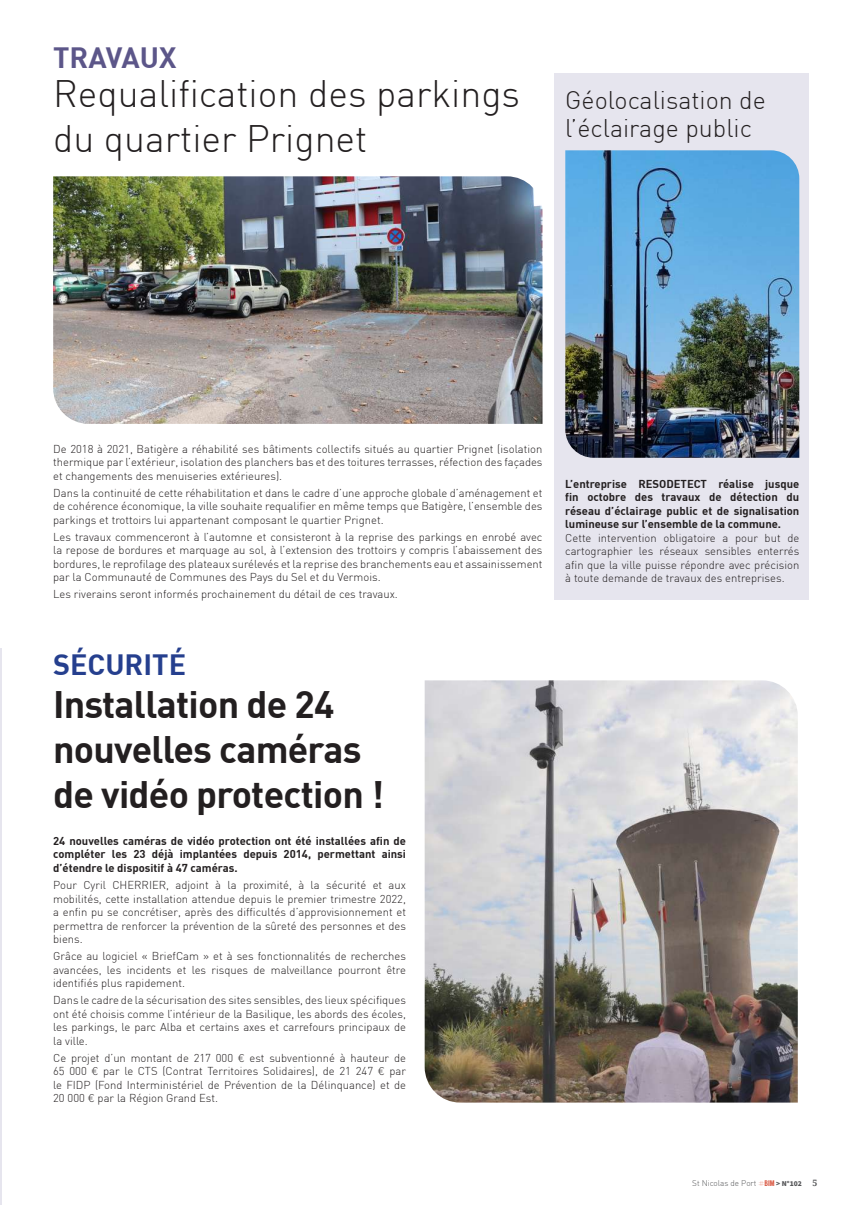
<style>
.page{position:relative;width:851px;height:1205px;background:#fff}
.page>*{position:absolute;margin:0;border:0;box-sizing:border-box;transform-origin:0 0}
.t1{font:700 37.5px/45px "DIN";letter-spacing:-.02em;color:#231f20}
.t2{font:300 37.5px/45px "DIN";color:#231f20}
.t3{font:700 28.75px "DIN";color:#253f8e}
.t4{font:700 28.75px "DIN";color:#5c5689}
.t5{font:300 25px/27.5px "DIN";color:#231f20}
.t6{font:300 11.25px/13.5px "DIN";color:#231f20;text-align:justify}
.t7{font:700 11.25px/13.5px "DIN";color:#231f20;text-align:justify}
.t8{font:300 8.12px "DIN";color:#57585a}
.s1{font-family:"Gotham Narrow"}
.s2{font-family:"Langdon";font-weight:400;color:#d95842}
.s3{font-family:"Source Sans Pro";font-weight:900;font-size:7.5px}
.s4{font-family:"Droid Serif";font-weight:700;font-size:8.75px}
</style>
<div class="page">
<div style="left:554px;top:74px;width:254px;height:526px;background:#e6e5ee"></div>
<hr style="left:0;top:648px;width:2px;height:557px;background:#e6e5ee">
<img style="left:565px;top:150px;width:234px;height:308px">
<img style="left:424px;top:680px;width:373px;height:422px">
<img style="left:53px;top:176px;width:489px;height:248px">
<h2 class="t4" style="left:53px;top:39px;width:125px">TRAVAUX</h2>
<h1 class="t2" style="left:53px;top:71px;width:468px">Requalification des parkings du quartier Prignet</h1>
<h3 class="t5" style="left:565px;top:86px;width:202px">Géolocalisation de l’éclairage public</h3>
<p class="t6" style="left:53px;top:442px;width:491px">De 2018 à 2021, Batigère a réhabilité ses bâtiments collectifs situés au quartier Prignet (isolation thermique par l’extérieur, isolation des planchers bas et des toitures terrasses, réfection des façades et changements des menuiseries extérieures).</p>
<p class="t6" style="left:53px;top:486px;width:490px">Dans la continuité de cette réhabilitation et dans le cadre d’une approche globale d’aménagement et de cohérence économique, la ville souhaite requalifier en même temps que Batigère, l’ensemble des parkings et trottoirs lui appartenant composant le quartier Prignet.</p>
<p class="t6" style="left:53px;top:530px;width:490px">Les travaux commenceront à l’automne et consisteront à la reprise des parkings en enrobé avec la repose de bordures et marquage au sol, à l’extension des trottoirs y compris l’abaissement des bordures, le reprofilage des plateaux surélevés et la reprise des branchements eau et assainissement par la Communauté de Communes des Pays du Sel et du Vermois.</p>
<p class="t6" style="left:53px;top:587px;width:346px">Les riverains seront informés prochainement du détail de ces travaux.</p>
<h2 class="t3" style="left:53px;top:646px;width:134px">SÉCURITÉ</h2>
<h1 class="t1" style="left:53px;top:681px;width:332px">Installation de 24 nouvelles caméras de vidéo protection !</h1>
<p class="t7" style="left:53px;top:833px;width:354px">24 nouvelles caméras de vidéo protection ont été installées afin de compléter les 23 déjà implantées depuis 2014, permettant ainsi d’étendre le dispositif à 47 caméras.</p>
<p class="t6" style="left:53px;top:878px;width:354px">Pour Cyril CHERRIER, adjoint à la proximité, à la sécurité et aux mobilités, cette installation attendue depuis le premier trimestre 2022, a enfin pu se concrétiser, après des difficultés d’approvisionnement et permettra de renforcer la prévention de la sûreté des personnes et des biens.</p>
<p class="t6" style="left:53px;top:949px;width:354px">Grâce au logiciel « BriefCam » et à ses fonctionnalités de recherches avancées, les incidents et les risques de malveillance pourront être identifiés plus rapidement.</p>
<p class="t6" style="left:53px;top:993px;width:354px">Dans le cadre de la sécurisation des sites sensibles, des lieux spécifiques ont été choisis comme l’intérieur de la Basilique, les abords des écoles, les parkings, le parc Alba et certains axes et carrefours principaux de la ville.</p>
<p class="t6" style="left:53px;top:1051px;width:354px">Ce projet d’un montant de 217 000 <span class="s1">€</span> est subventionné à hauteur de 65 000 <span class="s1">€</span> par le CTS (Contrat Territoires Solidaires), de 21 247 <span class="s1">€</span> par le FIDP (Fond Interministériel de Prévention de la Délinquance) et de 20 000 <span class="s1">€</span> par la Région Grand Est.</p>
<p class="t7" style="left:565px;top:476px;width:235px">L’entreprise RESODETECT réalise jusque fin octobre des travaux de détection du réseau d’éclairage public et de signalisation lumineuse sur l’ensemble de la commune.</p>
<p class="t6" style="left:565px;top:531px;width:235px">Cette intervention obligatoire a pour but de cartographier les réseaux sensibles enterrés afin que la ville puisse répondre avec précision à toute demande de travaux des entreprises.</p>
<p class="t8" style="left:692px;top:1178px;width:126px">St Nicolas de Port <span class="s2">#BIM</span> <span class="s3">&gt; N°102</span> <span class="s4">5</span></p>
</div>
